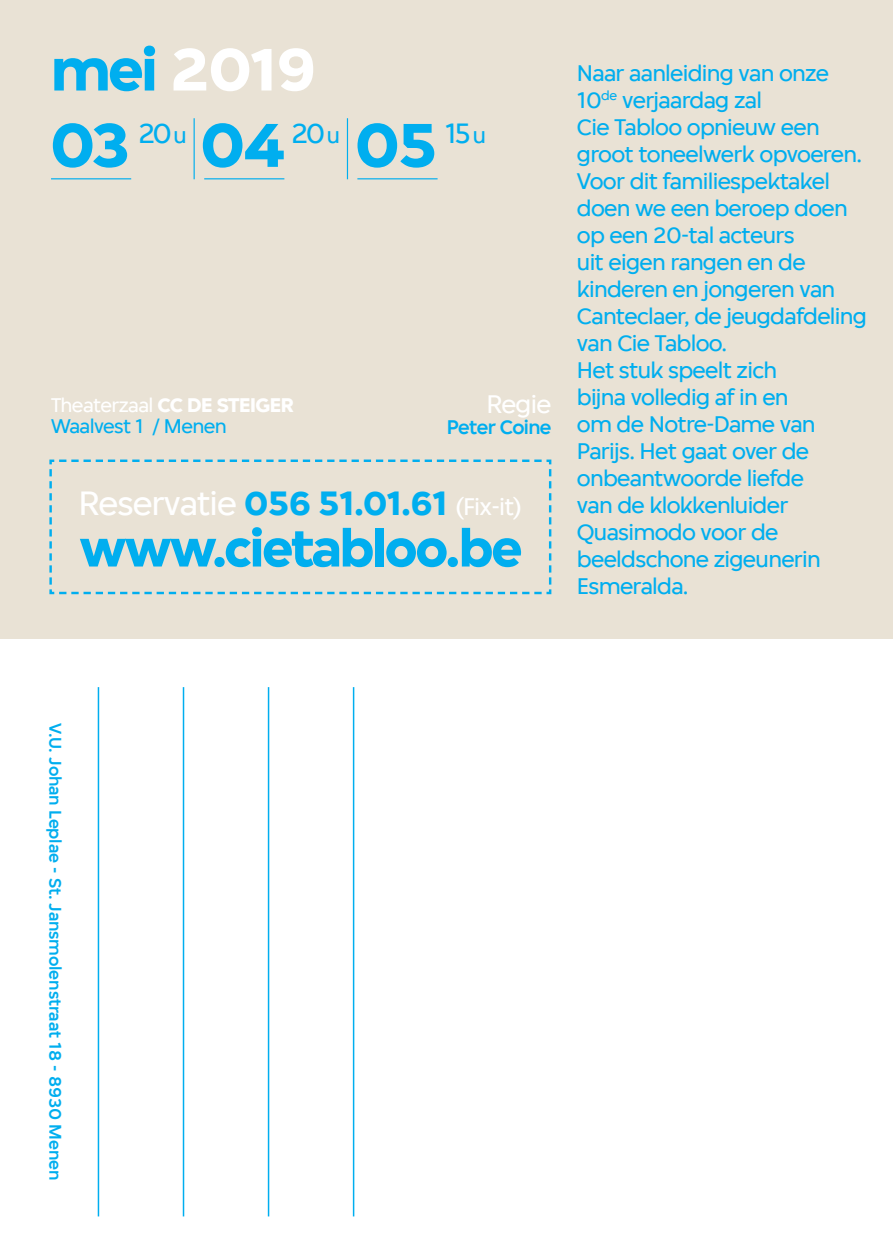
<style>
.page{position:relative;width:893px;height:1259px;background:#fff}
.page>*{position:absolute;margin:0;border:0;box-sizing:border-box;transform-origin:0 0}
.t1{font:700 66px "Simplistic Sans";color:#00aeef}
.t2{font:700 63.9px "Simplistic Sans";letter-spacing:-.03em;color:#fff}
.t3{font:700 56.1px "Simplistic Sans";letter-spacing:-.03em;color:#00aeef}
.t4{font:700 35.7px "Simplistic Sans";letter-spacing:-.03em;color:#00aeef}
.t5{font:29.7px "Simplistic Sans";color:#00aeef}
.t6{font:27px "Simplistic Sans";letter-spacing:-.03em;color:#fff}
.t7{font:24px/27px "Simplistic Sans";letter-spacing:-.03em;color:#00aeef}
.t8{font:21px/21px "Simplistic Sans";letter-spacing:-.03em;color:#00aeef}
.t9{font:500 21px "Simplistic Sans";letter-spacing:-.03em;color:#00aeef}
.t10{font:500 18px "Simplistic Sans";letter-spacing:-.005em;color:#00aeef}
.s1{color:#00aeef}
.s2{font-size:23.7px}
.s3{color:#fff}
.s4{font-weight:700;color:#fff}
.s5{font-weight:400;color:#fff}
.s6{font-weight:400;font-size:25.5px;color:#fff}
</style>
<div class="page">
<div style="left:0;top:0;width:893px;height:638px;background:#e9e2d5"></div>
<hr style="left:98px;top:687px;width:1px;height:529px;background:#00aeef">
<hr style="left:183px;top:687px;width:1px;height:529px;background:#00aeef">
<hr style="left:268px;top:687px;width:1px;height:529px;background:#00aeef">
<hr style="left:353px;top:687px;width:1px;height:529px;background:#00aeef">
<hr style="left:194px;top:118px;width:1px;height:61px;background:#00aeef">
<hr style="left:347px;top:118px;width:1px;height:61px;background:#00aeef">
<hr style="left:51px;top:178px;width:80px;height:1px;background:#00aeef">
<hr style="left:204px;top:178px;width:80px;height:1px;background:#00aeef">
<hr style="left:357px;top:178px;width:81px;height:1px;background:#00aeef">
<svg style="left:49px;top:459px;width:503px;height:136px"></svg>
<h2 class="t2" style="left:51px;top:33px;width:268px"><span class="s1">mei</span> 2019</h2>
<h1 class="t1" style="left:50px;top:107px;width:390px">03 04 05</h1>
<p class="t5" style="left:138px;top:116px;width:50px">20 <span class="s2">u</span></p>
<p class="t5" style="left:292px;top:116px;width:50px">20 <span class="s2">u</span></p>
<p class="t5" style="left:445px;top:116px;width:43px">15 <span class="s2">u</span></p>
<p class="t8" style="left:51px;top:394px;width:245px"><span class="s3">Theaterzaal</span> <span class="s4">CC DE STEIGER<br></span>Waalvest 1 / Menen</p>
<p class="t6" style="left:486px;top:389px;width:67px">Regie</p>
<p class="t9" style="left:447px;top:415px;width:106px">Peter Coine</p>
<h3 class="t4" style="left:79px;top:483px;width:445px"><span class="s5">Reservatie</span> 056 51.01.61 <span class="s6">(Fix-it)</span></h3>
<h3 class="t3" style="left:79px;top:516px;width:444px">www.cietabloo.be</h3>
<p class="t7" style="left:577px;top:59px;width:292px">Naar aanleiding van onze<br>10<sup>de</sup> verjaardag zal<br>Cie Tabloo opnieuw een groot toneelwerk opvoeren.<br>Voor dit familiespektakel doen we een beroep doen op een 20-tal acteurs<br>uit eigen rangen en de kinderen en jongeren van<br>Canteclaer, de jeugdafdeling van Cie Tabloo.<br>Het stuk speelt zich<br>bijna volledig af in en<br>om de Notre-Dame van<br>Parijs. Het gaat over de onbeantwoorde liefde<br>van de klokkenluider<br>Quasimodo voor de beeldschone zigeunerin<br>Esmeralda.</p>
<p class="t10" style="left:66px;top:723px;width:458px;rotate:90deg">V.U. Johan Leplae - St. Jansmolenstraat 18 - 8930 Menen</p>
</div>
